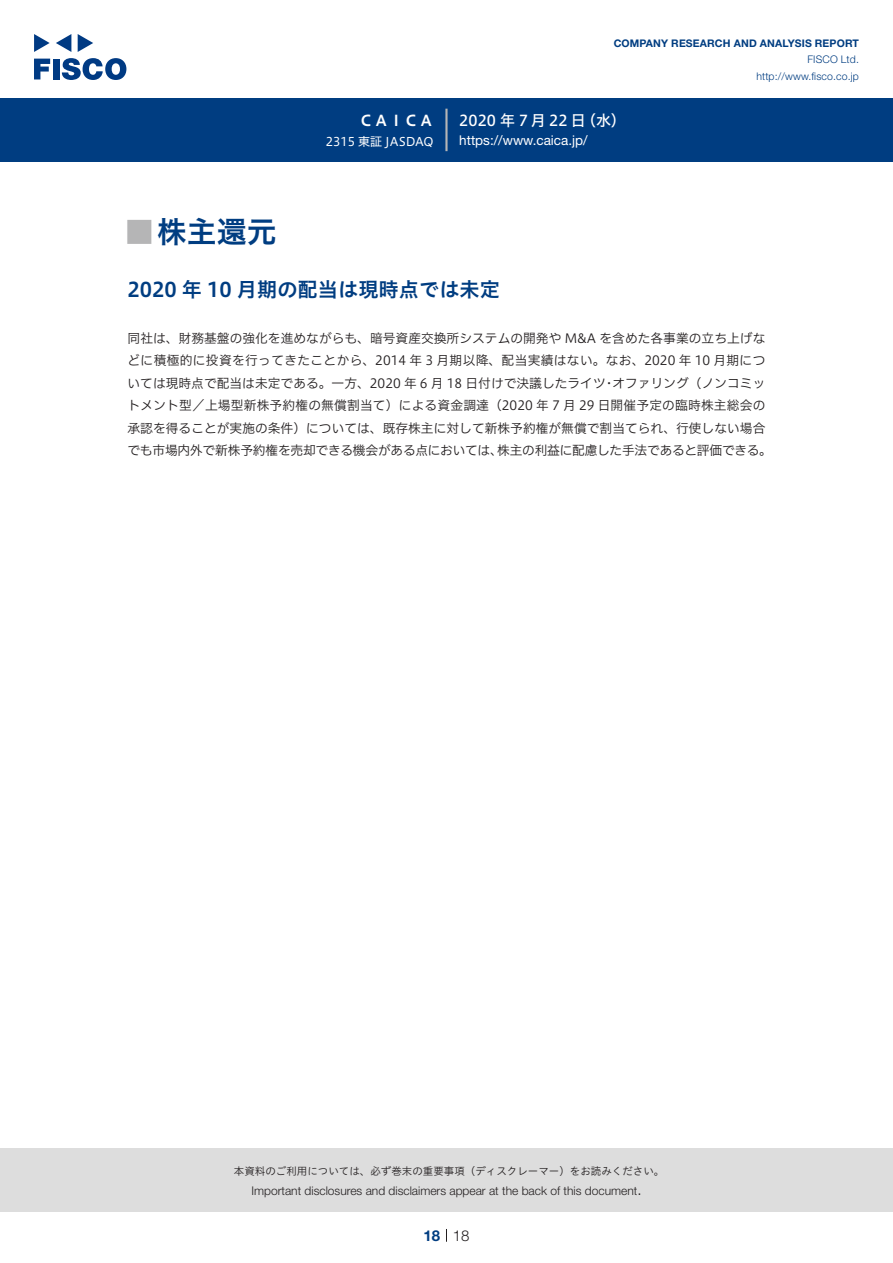
<style>
.page{position:relative;width:893px;height:1263px;background:#fff}
.page>*{position:absolute;margin:0;border:0;box-sizing:border-box;transform-origin:0 0}
.t1{font:30px "Hiragino UD Sans Std N W6";color:#003d81}
.t2{font:700 24px "Koz Go Pro";color:#b5b5b6}
.t3{font:20.25px "Hiragino UD Sans Std W6";color:#003d81}
.t4{font:15px "Hiragino UD Sans F Std N W5";letter-spacing:.2em;color:#fff}
.t5{font:15px "Hiragino UD Sans F Std N W6";color:#fff}
.t6{font:300 15px "Helvetica Neue LT Std";color:#231f20}
.t7{font:700 15px "Helvetica Neue LT Std";color:#003d81}
.t8{font:13.5px "Helvetica Neue LT Std";color:#fff}
.t9{font:12.75px/22.5px "Hiragino UD Sans F Std N W3";color:#231f20;text-align:right}
.t10{font:12.75px "Hiragino UD Sans F Std N W3";letter-spacing:-.02em;color:#231f20}
.t11{font:300 12px "Helvetica Neue LT Std";color:#231f20}
.t12{font:12px "Hiragino UD Sans F Std N W4";color:#fff}
.t13{font:10.5px "Hiragino UD Sans Std W3";color:#231f20}
.t14{font:700 10.5px "Helvetica Neue LT Std";letter-spacing:.015em;color:#003d81}
.t15{font:300 10.5px/16.5px "Helvetica Neue LT Std";letter-spacing:.015em;color:#003d81;text-align:right}
</style>
<div class="page">
<div style="left:0;top:1148px;width:893px;height:64px;background:#ddd"></div>
<svg style="left:34px;top:59px;width:16px;height:20px"></svg>
<div style="left:53px;top:59px;width:6px;height:20px;background:#003a83"></div>
<svg style="left:62px;top:58px;width:64px;height:22px"></svg>
<svg style="left:34px;top:34px;width:16px;height:18px"></svg>
<svg style="left:78px;top:34px;width:15px;height:18px"></svg>
<svg style="left:56px;top:34px;width:15px;height:18px"></svg>
<div style="left:0;top:98px;width:893px;height:64px;background:#003d81"></div>
<hr style="left:445px;top:109px;width:3px;height:42px;background:#b5b5b6">
<svg style="left:446px;top:1229px;width:1px;height:13px"></svg>
<p class="t5" style="left:359px;top:109px;width:77px">ＣＡＩＣＡ</p>
<p class="t12" style="left:326px;top:132px;width:109px">2315 東証 JASDAQ</p>
<p class="t14" style="left:614px;top:37px;width:247px">COMPANY RESEARCH AND ANALYSIS REPORT</p>
<p class="t15" style="left:756px;top:51px;width:104px">FISCO Ltd. http://www.fisco.co j p.</p>
<p class="t4" style="left:581px;top:109px;width:46px">（水(</p>
<p class="t4" style="left:459px;top:109px;width:128px">2020年7月22日</p>
<p class="t8" style="left:459px;top:132px;width:130px">https://www.caica j p. /</p>
<h1 class="t1" style="left:157px;top:209px;width:121px">株主還元</h1>
<h2 class="t2" style="left:128px;top:217px;width:25px">█</h2>
<h3 class="t3" style="left:128px;top:274px;width:374px">2020 年 10 月期の配当は現時点では未定</h3>
<p class="t9" style="left:128px;top:326px;width:639px">同社は、財務基盤の強化を進めながらも、暗号資産交換所システムの開発や M&amp;A を含めた各事業の立ち上げなどに積極的に投資を行ってきたことから、2014 年 3 月期以降、配当実績はない。なお、2020 年 10 月期につオファリング（ノンコミッ</p>
<p class="t9" style="left:128px;top:371px;width:480px">いては現時点で配当は未定である。一方、2020 年 6 月 18 日付けで決議したライツ</p>
<p class="t9" style="left:128px;top:394px;width:639px">トメント型／上場型新株予約権の無償割当て）による資金調達（2020 年 7 月 29 日開催予定の臨時株主総会の</p>
<p class="t9" style="left:128px;top:416px;width:639px">承認を得ることが実施の条件）については、既存株主に対して新株予約権が無償で割当てられ、行使しない場合</p>
<p class="t10" style="left:497px;top:441px;width:276px">株主の利益に配慮した手法であると評価できる。</p>
<p class="t9" style="left:603px;top:371px;width:14px">・</p>
<p class="t10" style="left:127px;top:441px;width:377px">でも市場内外で新株予約権を売却できる機会がある点においては、</p>
<p class="t13" style="left:234px;top:1163px;width:432px">本資料のご利用については、必ず巻末の重要事項（ディスクレーマー）をお読みください。</p>
<p class="t6" style="left:637px;top:1180px;width:6px">.</p>
<p class="t11" style="left:251px;top:1183px;width:387px">Important disclosures and disclaimers appear at the back of this document</p>
<p class="t7" style="left:423px;top:1226px;width:18px">18</p>
<p class="t6" style="left:453px;top:1226px;width:18px">18</p>
</div>
